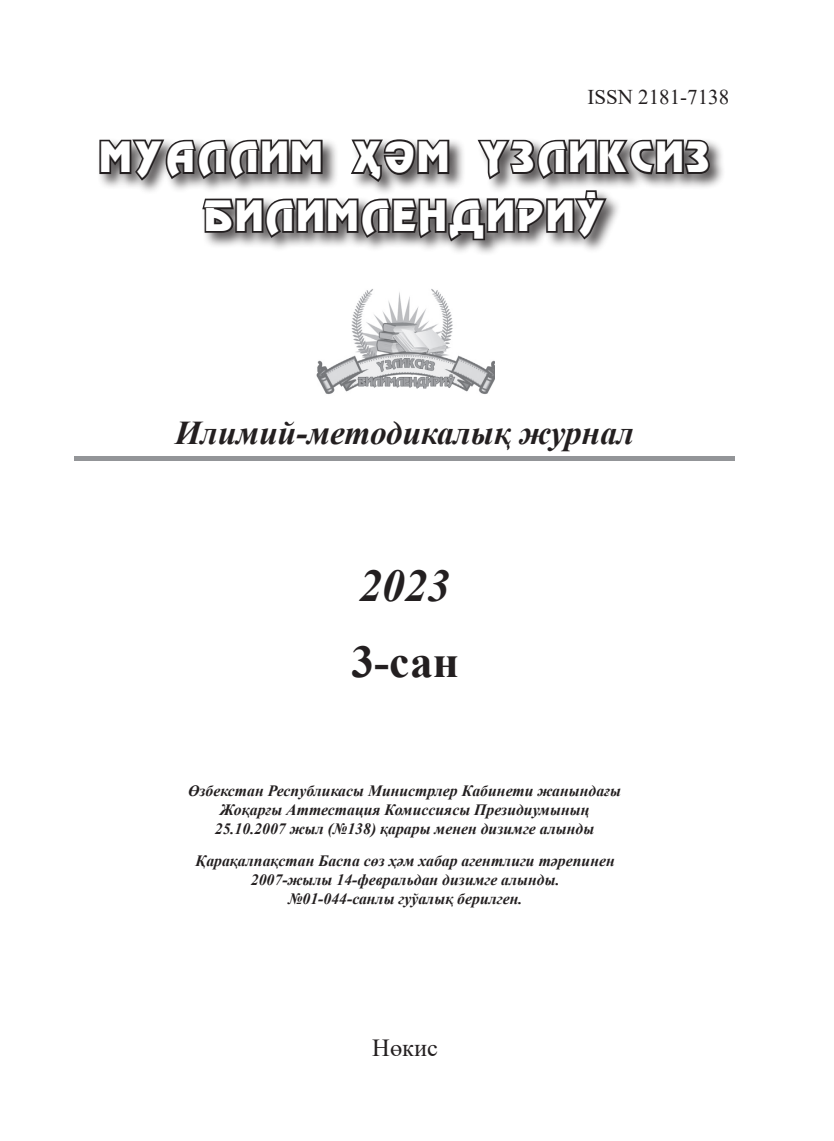
<style>
.page{position:relative;width:834px;height:1141px;background:#fff}
.page>*{position:absolute;margin:0;border:0;box-sizing:border-box;transform-origin:0 0}
.Основной_текст{font:49px "Revue KRKP Light";letter-spacing:.1em;color:#fff}
.Основной_текст-2{font:700 45.5px "Times New Roman";color:#231f20}
.Основной_текст-3{font:italic 700 45.5px "Times New Roman";color:#231f20}
.Основной_текст-4{font:italic 700 33.25px "Times New Roman";color:#231f20}
.Основной_текст-5{font:24.5px "Times New Roman";color:#231f20}
.Основной_текст-6{font:21px "Times New Roman";color:#231f20}
.t1{font:italic 700 15.75px "Times New Roman";color:#231f20}
</style>
<div class="page">
<img style="left:316px;top:289px;width:178px;height:106px">
<div style="left:74px;top:456px;width:660px;height:5px;background:#939598"></div>
<div style="left:97px;top:137px;width:628px;height:120px;background:#231f20;opacity:.75"></div>
<svg style="left:98px;top:137px;width:614px;height:107px"></svg>
<p class="Основной_текст-6" style="left:587px;top:82px;width:143px">ISSN 2181-7138</p>
<p class="Основной_текст" style="left:101px;top:133px;width:609px">МУАЛЛИМ ŒўМ °ЗЛИКСИЗ</p>
<p class="Основной_текст" style="left:205px;top:192px;width:401px">БИЛИМЛЕНДИРИ²</p>
<p class="Основной_текст-4" style="left:175px;top:410px;width:460px">Илимий-методикалық журнал</p>
<p class="Основной_текст-3" style="left:359px;top:554px;width:92px">2023</p>
<p class="Основной_текст-2" style="left:351px;top:629px;width:109px">3-сан</p>
<p class="t1" style="left:188px;top:780px;width:434px">Өзбекстан Республикасы Министрлер Кабинети жанындағы</p>
<p class="t1" style="left:220px;top:799px;width:371px">Жоқарғы Аттестация Комиссиясы Президиумының</p>
<p class="t1" style="left:215px;top:818px;width:381px">25.10.2007 жыл (№138) қарары менен дизимге алынды</p>
<p class="t1" style="left:196px;top:850px;width:420px">Қарақалпақстан Баспа сөз ҳәм хабар агентлиги тәрепинен</p>
<p class="t1" style="left:251px;top:869px;width:310px">2007-жылы 14-февральдан дизимге алынды.</p>
<p class="t1" style="left:288px;top:888px;width:236px">№01-044-санлы гуўалық берилген.</p>
<p class="Основной_текст-5" style="left:372px;top:1031px;width:67px">Нөкис</p>
</div>
